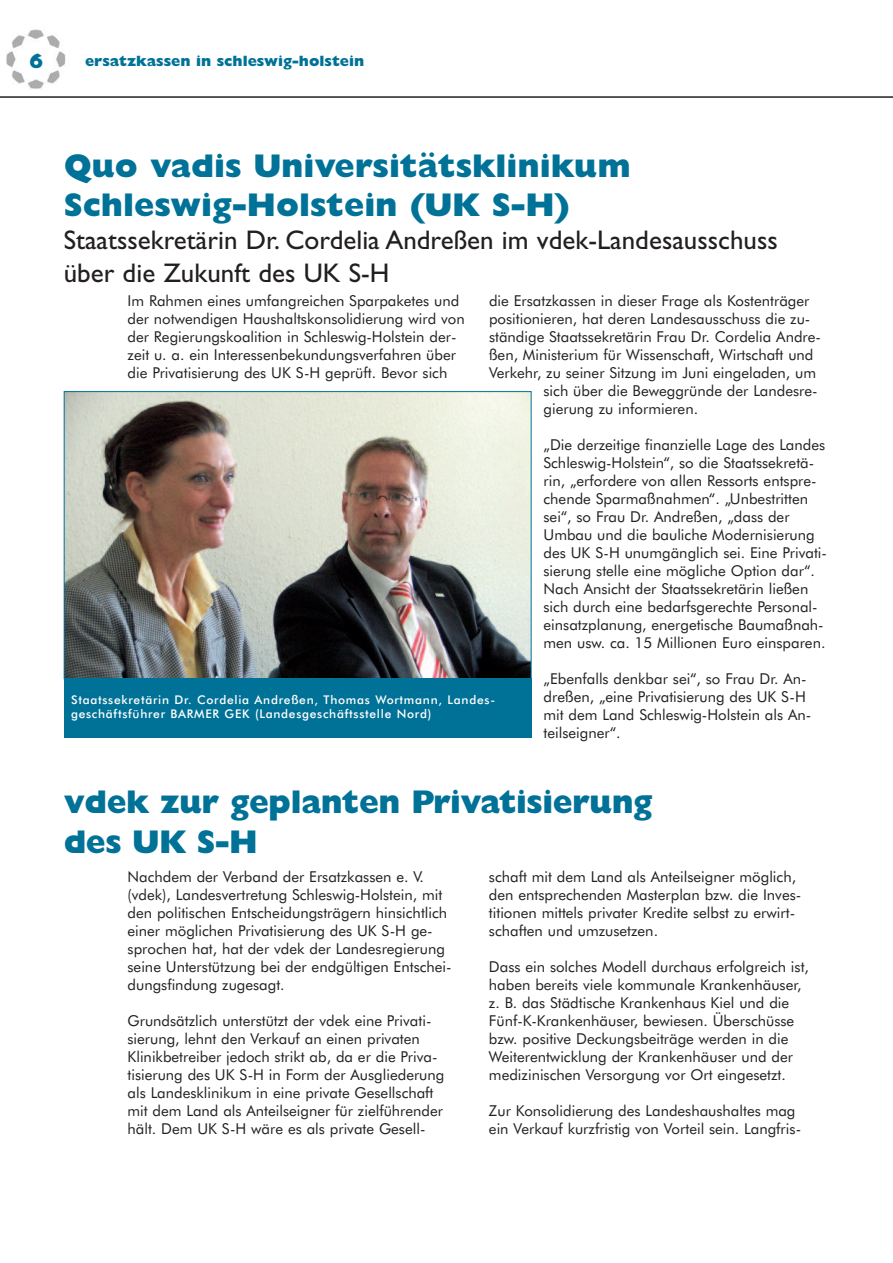
<style>
.page{position:relative;width:893px;height:1263px;background:#fff}
.page>*{position:absolute;margin:0;border:0;box-sizing:border-box;transform-origin:0 0}
.t1{font:800 33px/39.6px "Gill Sans";color:#007297}
.t2{font:27px/33px "Gill Sans";color:#231f20}
.t3{font:800 21px "Gill Sans";color:#007297}
.t4{font:15px/18px "Futura BT";color:#231f20}
.t5{font:800 15px "Gill Sans";color:#007297}
.t6{font:500 12px/14.4px "Futura BT";letter-spacing:.06em;color:#fff}
</style>
<div class="page">
<img style="left:6px;top:29px;width:60px;height:60px">
<hr style="left:0;top:96px;width:893px;height:2px;background:#231f20">
<img style="left:66px;top:393px;width:463px;height:284px">
<div style="left:64px;top:678px;width:468px;height:60px;background:#007297"></div>
<h3 class="t3" style="left:29px;top:53px;width:16px">6</h3>
<p class="t5" style="left:85px;top:56px;width:281px">ersatzkassen in schleswig-holstein</p>
<h1 class="t1" style="left:64px;top:149px;width:568px">Quo vadis Universitätsklinikum<br>Schleswig-Holstein (UK S-H)</h1>
<h2 class="t2" style="left:64px;top:226px;width:715px">Staatssekretärin Dr. Cordelia Andreßen im vdek-Landesausschuss über die Zukunft des UK S-H</h2>
<p class="t4" style="left:128px;top:293px;width:339px">Im Rahmen eines umfangreichen Sparpaketes und der notwendigen Haushaltskonsolidierung wird von der Regierungskoalition in Schleswig-Holstein der&shy;zeit u. a. ein Interessenbekundungsverfahren über die Privatisierung des UK S-H geprüft. Bevor sich</p>
<p class="t4" style="left:489px;top:293px;width:322px">die Ersatzkassen in dieser Frage als Kostenträger</p>
<p class="t4" style="left:489px;top:311px;width:323px">positionieren, hat deren Landesausschuss die zu-</p>
<p class="t4" style="left:489px;top:329px;width:334px">ständige Staatssekretärin Frau Dr. Cordelia Andre-</p>
<p class="t4" style="left:489px;top:347px;width:326px">ßen, Ministerium für Wissenschaft, Wirtschaft und</p>
<p class="t4" style="left:489px;top:365px;width:329px">Verkehr, zu seiner Sitzung im Juni eingeladen, um</p>
<p class="t4" style="left:544px;top:383px;width:276px">sich über die Beweggründe der Landesre-</p>
<p class="t4" style="left:544px;top:401px;width:156px">gierung zu informieren.</p>
<p class="t4" style="left:544px;top:437px;width:285px">„Die derzeitige finanzielle Lage des Landes Schleswig-Holstein“, so die Staatssekretä&shy;rin, „erfordere von allen Ressorts entspre&shy;chende Sparmaßnahmen“. „Unbestritten sei“, so Frau Dr. Andreßen, „dass der Umbau und die bauliche Modernisierung des UK S-H unumgänglich sei. Eine Privati&shy;sierung stelle eine mögliche Option dar“.<br>Nach Ansicht der Staatssekretärin ließen sich durch eine bedarfsgerechte Personal&shy;einsatzplanung, energetische Baumaßnah&shy;men usw. ca. 15 Millionen Euro einsparen.</p>
<p class="t4" style="left:544px;top:671px;width:269px">„Ebenfalls denkbar sei“, so Frau Dr. An&shy;dreßen, „eine Privatisierung des UK S-H mit dem Land Schleswig-Holstein als An&shy;teilseigner“.</p>
<p class="t6" style="left:71px;top:694px;width:426px">Staatssekretärin Dr. Cordelia Andreßen, Thomas Wortmann, Landes&shy;geschäftsführer BARMER GEK (Landesgeschäftsstelle Nord)</p>
<h1 class="t1" style="left:64px;top:786px;width:590px">vdek zur geplanten Privatisierung des UK S-H</h1>
<p class="t4" style="left:128px;top:869px;width:326px">Nachdem der Verband der Ersatzkassen e. V. (vdek), Landesvertretung Schleswig-Holstein, mit den politischen Entscheidungsträgern hinsichtlich einer möglichen Privatisierung des UK S-H ge&shy;sprochen hat, hat der vdek der Landesregierung seine Unterstützung bei der endgültigen Entschei&shy;dungsfindung zugesagt.</p>
<p class="t4" style="left:128px;top:1013px;width:318px">Grundsätzlich unterstützt der vdek eine Privati&shy;sierung, lehnt den Verkauf an einen privaten Klinikbetreiber jedoch strikt ab, da er die Priva&shy;tisierung des UK S-H in Form der Ausgliederung als Landesklinikum in eine private Gesellschaft mit dem Land als Anteilseigner für zielführender hält. Dem UK S-H wäre es als private Gesell-</p>
<p class="t4" style="left:489px;top:869px;width:314px">schaft mit dem Land als Anteilseigner möglich, den entsprechenden Masterplan bzw. die Inves&shy;titionen mittels privater Kredite selbst zu erwirt&shy;schaften und umzusetzen.</p>
<p class="t4" style="left:489px;top:959px;width:322px">Dass ein solches Modell durchaus erfolgreich ist, haben bereits viele kommunale Krankenhäuser, z. B. das Städtische Krankenhaus Kiel und die Fünf-K-Krankenhäuser, bewiesen. Überschüsse bzw. positive Deckungsbeiträge werden in die Weiterentwicklung der Krankenhäuser und der medizinischen Versorgung vor Ort eingesetzt.</p>
<p class="t4" style="left:489px;top:1103px;width:314px">Zur Konsolidierung des Landeshaushaltes mag ein Verkauf kurzfristig von Vorteil sein. Langfris-</p>
</div>
